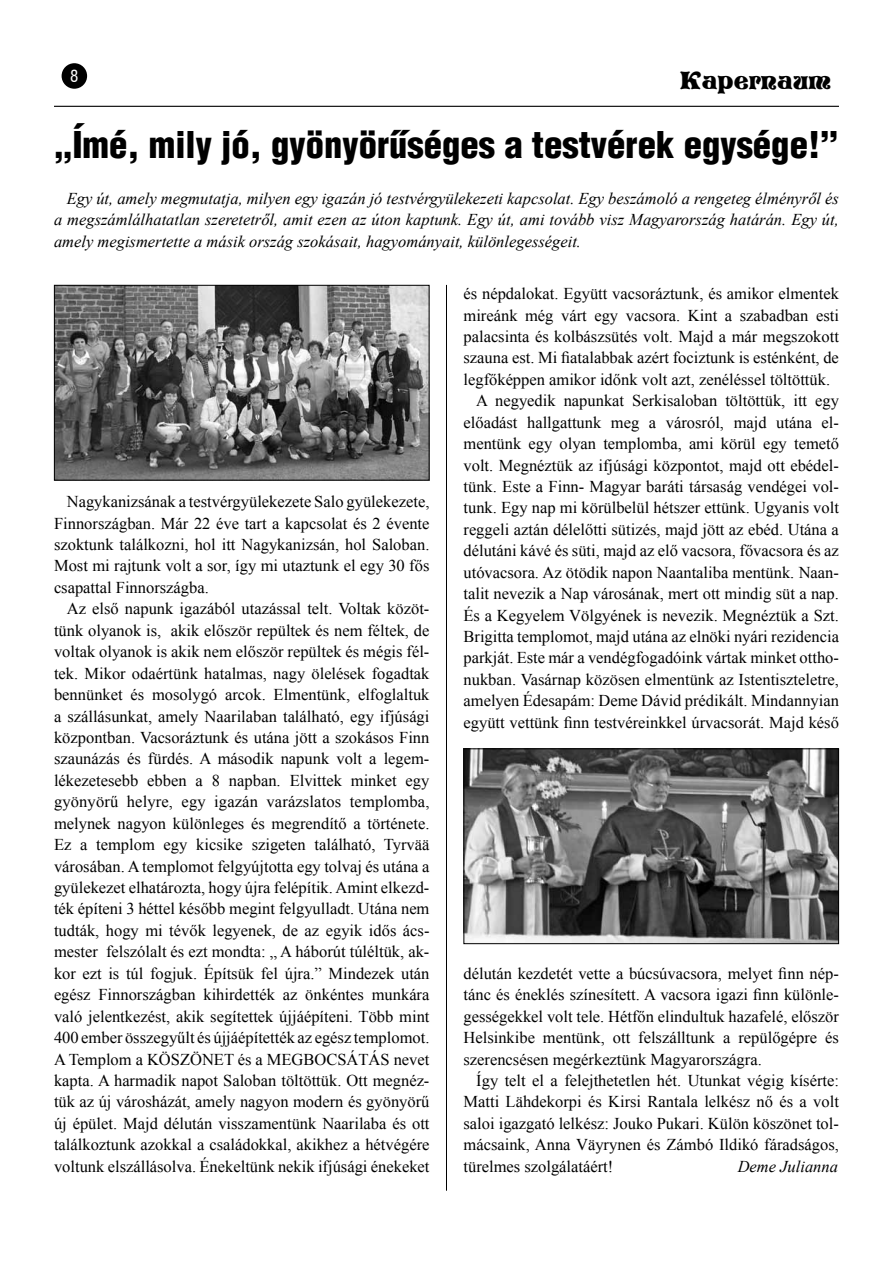
<style>
.page{position:relative;width:893px;height:1263px;background:#fff}
.page>*{position:absolute;margin:0;border:0;box-sizing:border-box;transform-origin:0 0}
.t1{font:900 36px "Switzerland Cond";color:#000}
.t2{font:24px "Vivian";color:#000}
.t3{font:16.5px/21.5px "Times New Roman";color:#000;text-align:justify}
.t4{font:italic 16.5px/21.5px "Times New Roman";color:#000;text-align:justify}
.t5{font:16.5px "Switzerland Condensed";color:#fff}
</style>
<div class="page">
<div style="left:62px;top:63px;width:25px;height:26px;background:#000;border-radius:50%"></div>
<hr style="left:54px;top:106px;width:785px;height:1px;background:#000">
<img style="left:56px;top:287px;width:371px;height:191px">
<div style="left:54px;top:285px;width:375px;height:195px;border:1px solid #000"></div>
<img style="left:465px;top:750px;width:372px;height:192px">
<div style="left:463px;top:748px;width:376px;height:196px;border:1px solid #000"></div>
<hr style="left:446px;top:285px;width:1px;height:906px;background:#000">
<p class="t5" style="left:70px;top:66px;width:10px">8</p>
<h2 class="t2" style="left:680px;top:64px;width:153px">Kapernaum</h2>
<h1 class="t1" style="left:54px;top:122px;width:786px">„Ímé, mily jó, gyönyörûséges a testvérek egysége!”</h1>
<p class="t4" style="left:54px;top:187px;width:786px;text-indent:13px">Egy út, amely megmutatja, milyen egy igazán jó testvérgyülekezeti kapcsolat. Egy beszámoló a rengeteg élményről és a megszámlálhatatlan szeretetről, amit ezen az úton kaptunk. Egy út, ami tovább visz Magyarország határán. Egy út, amely megismertette a másik ország szokásait, hagyományait, különlegességeit.</p>
<p class="t3" style="left:54px;top:491px;width:377px;text-indent:13px">Nagykanizsának a testvérgyülekezete Salo gyülekezete, Finnországban. Már 22 éve tart a kapcsolat és 2 évente szoktunk találkozni, hol itt Nagykanizsán, hol Saloban.<br>Most mi rajtunk volt a sor, így mi utaztunk el egy 30 fős csapattal Finnországba.</p>
<p class="t3" style="left:54px;top:598px;width:377px;text-indent:13px">Az első napunk igazából utazással telt. Voltak közöt&shy;tünk olyanok is, akik először repültek és nem féltek, de voltak olyanok is akik nem először repültek és mégis fél&shy;tek. Mikor odaértünk hatalmas, nagy ölelések fogadtak bennünket és mosolygó arcok. Elmentünk, elfoglaltuk a szállásunkat, amely Naarilaban található, egy ifjúsági központban. Vacsoráztunk és utána jött a szokásos Finn szaunázás és fürdés. A második napunk volt a legem&shy;lékezetesebb ebben a 8 napban. Elvittek minket egy gyönyörű helyre, egy igazán varázslatos templomba, melynek nagyon különleges és megrendítő a története.<br>Ez a templom egy kicsike szigeten található, Tyrvää városában. A templomot felgyújtotta egy tolvaj és utána a gyülekezet elhatározta, hogy újra felépítik. Amint elkezd&shy;ték építeni 3 héttel később megint felgyulladt. Utána nem tudták, hogy mi tévők legyenek, de az egyik idős ács&shy;mester felszólalt és ezt mondta: „ A háborút túléltük, ak&shy;kor ezt is túl fogjuk. Építsük fel újra.” Mindezek után egész Finnországban kihirdették az önkéntes munkára való jelentkezést, akik segítettek újjáépíteni. Több mint 400 ember összegyűlt és újjáépítették az egész templomot.<br>A Templom a KÖSZÖNET és a MEGBOCSÁTÁS nevet kapta. A harmadik napot Saloban töltöttük. Ott megnéz&shy;tük az új városházát, amely nagyon modern és gyönyörű új épület. Majd délután visszamentünk Naarilaba és ott találkoztunk azokkal a családokkal, akikhez a hétvégére voltunk elszállásolva. Énekeltünk nekik ifjúsági énekeket</p>
<p class="t3" style="left:463px;top:283px;width:377px">és népdalokat. Együtt vacsoráztunk, és amikor elmentek</p>
<p class="t3" style="left:463px;top:304px;width:377px">mireánk még várt egy vacsora. Kint a szabadban esti</p>
<p class="t3" style="left:463px;top:325px;width:377px">palacsinta és kolbászsütés volt. Majd a már megszokott</p>
<p class="t3" style="left:463px;top:347px;width:377px">szauna est. Mi fiatalabbak azért fociztunk is esténként, de</p>
<p class="t3" style="left:463px;top:368px;width:368px">legfőképpen amikor időnk volt azt, zenéléssel töltöttük.</p>
<p class="t3" style="left:476px;top:390px;width:364px">A negyedik napunkat Serkisaloban töltöttük, itt egy</p>
<p class="t3" style="left:463px;top:411px;width:377px">előadást hallgattunk meg a városról, majd utána el-</p>
<p class="t3" style="left:463px;top:433px;width:377px">mentünk egy olyan templomba, ami körül egy temető</p>
<p class="t3" style="left:463px;top:454px;width:377px">volt. Megnéztük az ifjúsági központot, majd ott ebédel-</p>
<p class="t3" style="left:463px;top:475px;width:377px">tünk. Este a Finn- Magyar baráti társaság vendégei vol-</p>
<p class="t3" style="left:463px;top:497px;width:377px">tunk. Egy nap mi körülbelül hétszer ettünk. Ugyanis volt</p>
<p class="t3" style="left:463px;top:518px;width:377px">reggeli aztán délelőtti sütizés, majd jött az ebéd. Utána a</p>
<p class="t3" style="left:463px;top:540px;width:377px">délutáni kávé és süti, majd az elő vacsora, fővacsora és az</p>
<p class="t3" style="left:463px;top:561px;width:377px">utóvacsora. Az ötödik napon Naantaliba mentünk. Naan-</p>
<p class="t3" style="left:463px;top:583px;width:377px">talit nevezik a Nap városának, mert ott mindig süt a nap.</p>
<p class="t3" style="left:463px;top:604px;width:377px">És a Kegyelem Völgyének is nevezik. Megnéztük a Szt.</p>
<p class="t3" style="left:463px;top:625px;width:377px">Brigitta templomot, majd utána az elnöki nyári rezidencia</p>
<p class="t3" style="left:463px;top:647px;width:377px">parkját. Este már a vendégfogadóink vártak minket ottho-</p>
<p class="t3" style="left:463px;top:668px;width:377px">nukban. Vasárnap közösen elmentünk az Istentiszteletre,</p>
<p class="t3" style="left:463px;top:690px;width:377px">amelyen Édesapám: Deme Dávid prédikált. Mindannyian</p>
<p class="t3" style="left:463px;top:711px;width:377px">együtt vettünk finn testvéreinkkel úrvacsorát. Majd késő</p>
<p class="t3" style="left:463px;top:962px;width:377px">délután kezdetét vette a búcsúvacsora, melyet finn nép&shy;tánc és éneklés színesített. A vacsora igazi finn különle&shy;gességekkel volt tele. Hétfőn elindultuk hazafelé, először Helsinkibe mentünk, ott felszálltunk a repülőgépre és szerencsésen megérkeztünk Magyarországra.</p>
<p class="t3" style="left:463px;top:1069px;width:377px;text-indent:13px">Így telt el a felejthetetlen hét. Utunkat végig kísérte:<br>Matti Lähdekorpi és Kirsi Rantala lelkész nő és a volt saloi igazgató lelkész: Jouko Pukari. Külön köszönet tol&shy;mácsaink, Anna Väyrynen és Zámbó Ildikó fáradságos, türelmes szolgálatáért!</p>
<p class="t4" style="left:738px;top:1155px;width:102px">Deme Julianna</p>
</div>
